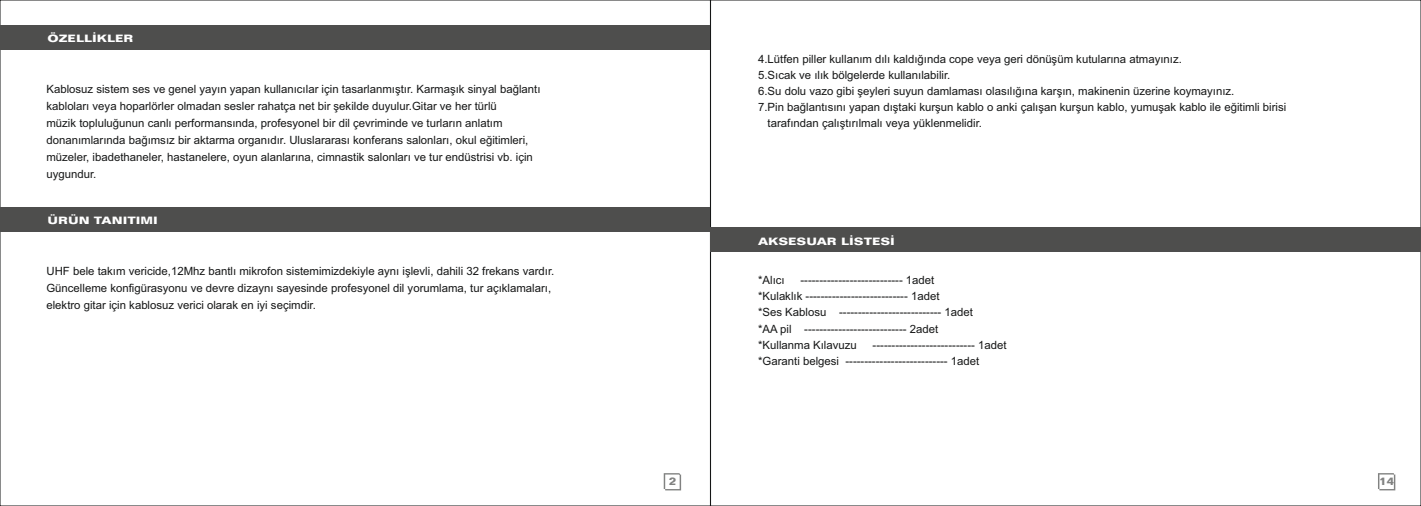
<style>
.page{position:relative;width:1421px;height:506px;background:#fff}
.page>*{position:absolute;margin:0;border:0;box-sizing:border-box;transform-origin:0 0}
.t1{font:11.38px/17px "Arial";color:#151616}
.t2{font:700 11.03px "Folio BT";color:#818281}
.t3{font:700 10.33px "Folio BT";color:#fff;scale:1.24 1}
</style>
<div class="page">
<svg style="left:663px;top:473px;width:18px;height:17px"></svg>
<div style="left:0;top:26px;width:710px;height:24px;background:#4e4e4d"></div>
<div style="left:0;top:208px;width:710px;height:24px;background:#4e4e4d"></div>
<svg style="left:1378px;top:473px;width:17px;height:17px"></svg>
<div style="left:710px;top:228px;width:710px;height:24px;background:#4e4e4d"></div>
<p class="t3" style="left:48px;top:35px;width:71px">ÖZELLİKLER</p>
<p class="t1" style="left:46px;top:82px;width:495px">Kablosuz sistem ses ve genel yayın yapan kullanıcılar için tasarlanmıştır. Karmaşık sinyal bağlantı kabloları veya hoparlörler olmadan sesler rahatça net bir şekilde duyulur.Gitar ve her türlü<br>müzik topluluğunun canlı performansında, profesyonel bir dil çevriminde ve turların anlatım donanımlarında bağımsız bir aktarma organıdır. Uluslararası konferans salonları, okul eğitimleri, müzeler, ibadethaneler, hastanelere, oyun alanlarına, cimnastik salonları ve tur endüstrisi vb. için uygundur.</p>
<p class="t3" style="left:48px;top:217px;width:90px">ÜRÜN TANITIMI</p>
<p class="t1" style="left:46px;top:263px;width:509px">UHF bele takım vericide,12Mhz bantlı mikrofon sistemimizdekiyle aynı işlevli, dahili 32 frekans vardır.<br>Güncelleme konfigürasyonu ve devre dizaynı sayesinde profesyonel dil yorumlama, tur açıklamaları, elektro gitar için kablosuz verici olarak en iyi seçimdir.</p>
<p class="t2" style="left:669px;top:477px;width:9px">2</p>
<p class="t1" style="left:758px;top:51px;width:425px">4. Lütfen piller kullanım dılı kaldığında cope veya geri dönüşüm kutularına atmayınız.</p>
<p class="t1" style="left:758px;top:67px;width:194px">5. Sıcak ve ılık bölgelerde kullanılabilir.</p>
<p class="t1" style="left:758px;top:84px;width:478px">6. Su dolu vazo gibi şeyleri suyun damlaması olasılığına karşın, makinenin üzerine koymayınız.</p>
<p class="t1" style="left:767px;top:100px;width:520px;line-height:16.3px;text-indent:-9px">7. Pin bağlantısını yapan dıştaki kurşun kablo o anki çalışan kurşun kablo, yumuşak kablo ile eğitimli birisi tarafından çalıştırılmalı veya yüklenmelidir.</p>
<p class="t3" style="left:758px;top:237px;width:112px">AKSESUAR LİSTESİ</p>
<p class="t1" style="left:758px;top:273px;width:28px">*Alıcı</p>
<p class="t1" style="left:758px;top:273px;width:216px;line-height:16.3px;text-indent:42px">--------------------------- 1adet *Kulaklık --------------------------- 1adet<br>*Ses Kablosu --------------------------- 1adet *AA pil --------------------------- 2adet *Kullanma Kılavuzu</p>
<p class="t1" style="left:758px;top:338px;width:250px;line-height:16.3px;text-indent:114px">--------------------------- 1adet *Garanti belgesi --------------------------- 1adet</p>
<p class="t2" style="left:1379px;top:477px;width:16px">14</p>
</div>
